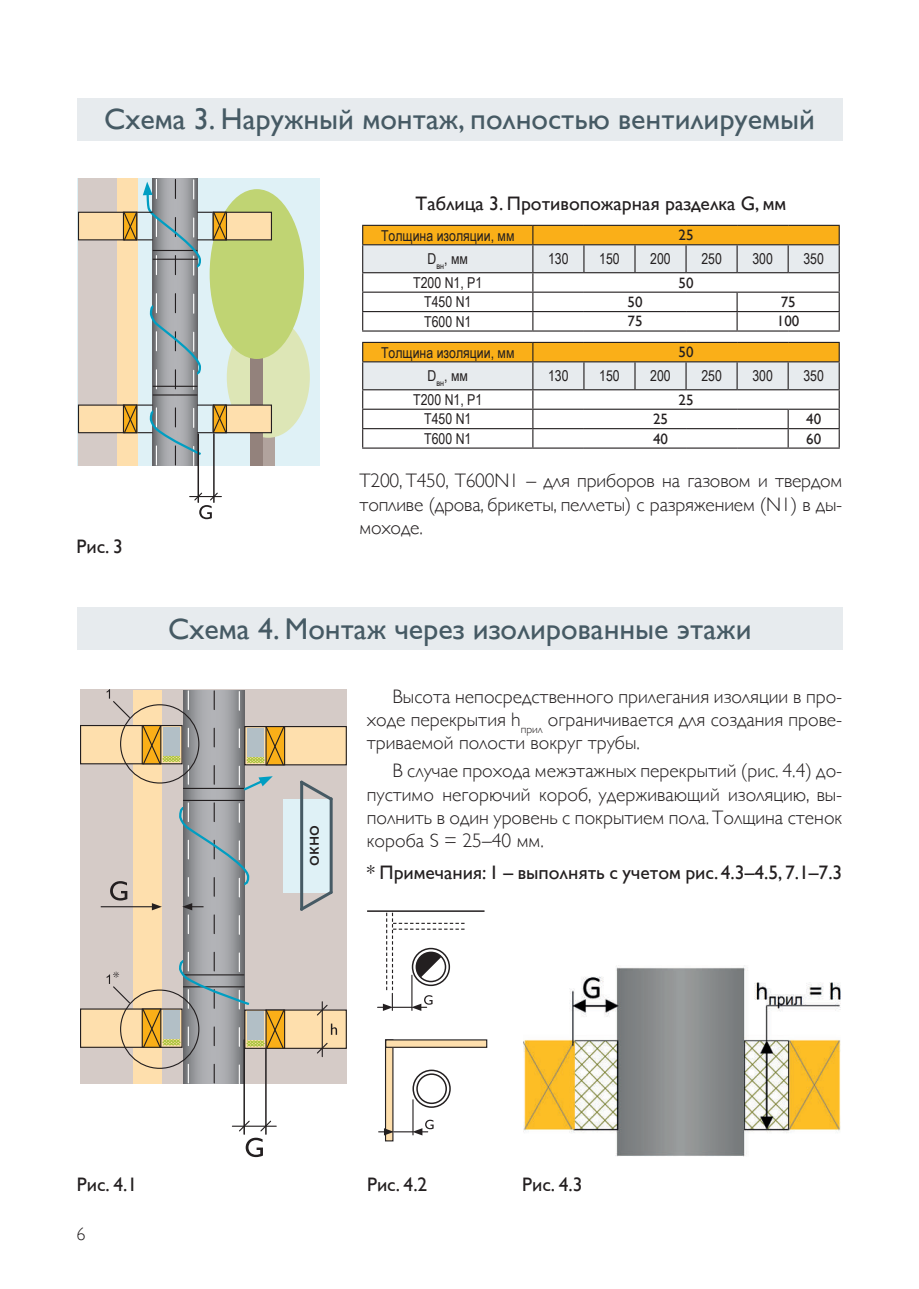
<style>
.page{position:relative;width:919px;height:1289px;background:#fff}
.page>*{position:absolute;margin:0;border:0;box-sizing:border-box;transform-origin:0 0}
.t1{font:30px "Gill Sans";color:#465a64}
.t2{font:300 19.5px/23.4px "Gill Sans";color:#231f20;text-align:justify}
.t3{font:19.5px "Gill Sans";color:#231f20}
.t4{font:300 18px "Gill Sans";color:#231f20}
.t5{font:15px "Arial Narrow";color:#231f20}
.t6{font:15px "Gill Sans";color:#231f20}
</style>
<div class="page">
<div style="left:77px;top:98px;width:765px;height:42px;background:#e7ebee"></div>
<hr style="left:362px;top:330px;width:171px;height:1px;background:#231f20">
<hr style="left:737px;top:330px;width:51px;height:1px;background:#231f20">
<hr style="left:788px;top:330px;width:51px;height:1px;background:#231f20">
<hr style="left:533px;top:330px;width:51px;height:1px;background:#231f20">
<hr style="left:584px;top:330px;width:51px;height:1px;background:#231f20">
<hr style="left:635px;top:330px;width:51px;height:1px;background:#231f20">
<hr style="left:686px;top:330px;width:51px;height:1px;background:#231f20">
<svg style="left:362px;top:225px;width:477px;height:105px"></svg>
<hr style="left:533px;top:311px;width:51px;height:1px;background:#231f20">
<hr style="left:584px;top:311px;width:51px;height:1px;background:#231f20">
<hr style="left:635px;top:311px;width:51px;height:1px;background:#231f20">
<hr style="left:686px;top:311px;width:51px;height:1px;background:#231f20">
<hr style="left:362px;top:447px;width:171px;height:1px;background:#231f20">
<hr style="left:788px;top:447px;width:51px;height:1px;background:#231f20">
<hr style="left:533px;top:447px;width:51px;height:1px;background:#231f20">
<hr style="left:584px;top:447px;width:51px;height:1px;background:#231f20">
<hr style="left:635px;top:447px;width:51px;height:1px;background:#231f20">
<hr style="left:686px;top:447px;width:51px;height:1px;background:#231f20">
<hr style="left:737px;top:447px;width:51px;height:1px;background:#231f20">
<svg style="left:362px;top:342px;width:477px;height:105px"></svg>
<hr style="left:533px;top:408px;width:51px;height:2px;background:#231f20">
<hr style="left:584px;top:408px;width:51px;height:2px;background:#231f20">
<hr style="left:635px;top:408px;width:51px;height:2px;background:#231f20">
<hr style="left:686px;top:408px;width:51px;height:2px;background:#231f20">
<hr style="left:737px;top:408px;width:51px;height:2px;background:#231f20">
<hr style="left:788px;top:408px;width:51px;height:2px;background:#231f20">
<div style="left:78px;top:179px;width:242px;height:287px;background:#dff1f6"></div>
<div style="left:78px;top:179px;width:39px;height:287px;background:#d5cbc7"></div>
<div style="left:262px;top:433px;width:12px;height:33px;background:#b1a39d"></div>
<div style="left:227px;top:316px;width:83px;height:122px;background:#dde6b6;border-radius:50%"></div>
<div style="left:251px;top:355px;width:12px;height:111px;background:#93827c"></div>
<div style="left:210px;top:189px;width:94px;height:170px;background:#c0d473;border-radius:50%"></div>
<div style="left:117px;top:179px;width:20px;height:287px;background:#fedfad"></div>
<div style="left:78px;top:212px;width:59px;height:28px;background:#fedfad"></div>
<div style="left:78px;top:212px;width:59px;height:28px;border:1px solid #231f20"></div>
<div style="left:78px;top:405px;width:59px;height:27px;background:#fedfad"></div>
<div style="left:78px;top:404px;width:59px;height:29px;border:1px solid #231f20"></div>
<div style="left:213px;top:405px;width:58px;height:27px;background:#fedfad"></div>
<div style="left:213px;top:404px;width:59px;height:29px;border:1px solid #231f20"></div>
<div style="left:213px;top:212px;width:58px;height:28px;background:#fedfad"></div>
<div style="left:213px;top:212px;width:59px;height:28px;border:1px solid #231f20"></div>
<svg style="left:122px;top:179px;width:105px;height:286px"></svg>
<hr style="left:197px;top:434px;width:2px;height:68px;background:#231f20">
<hr style="left:213px;top:434px;width:2px;height:68px;background:#231f20">
<hr style="left:190px;top:496px;width:31px;height:1px;background:#231f20">
<svg style="left:193px;top:491px;width:26px;height:28px"></svg>
<img style="left:523px;top:965px;width:318px;height:192px">
<hr style="left:367px;top:910px;width:117px;height:1px;background:#231f20">
<svg style="left:377px;top:912px;width:87px;height:98px"></svg>
<div style="left:385px;top:1039px;width:8px;height:101px;background:#fedfad"></div>
<div style="left:385px;top:1039px;width:8px;height:102px;border:1px solid #231f20"></div>
<svg style="left:386px;top:1039px;width:100px;height:8px"></svg>
<svg style="left:412px;top:1069px;width:39px;height:39px"></svg>
<hr style="left:412px;top:1099px;width:1px;height:35px;background:#231f20">
<svg style="left:378px;top:1119px;width:55px;height:16px"></svg>
<div style="left:80px;top:689px;width:267px;height:395px;background:#d5cbc7"></div>
<div style="left:133px;top:689px;width:28px;height:394px;background:#fedfad"></div>
<hr style="left:243px;top:1039px;width:2px;height:95px;background:#231f20">
<hr style="left:265px;top:1039px;width:1px;height:95px;background:#231f20">
<hr style="left:232px;top:1125px;width:44px;height:1px;background:#231f20">
<svg style="left:238px;top:1119px;width:34px;height:38px"></svg>
<div style="left:81px;top:725px;width:101px;height:38px;background:#fedfad"></div>
<div style="left:80px;top:725px;width:103px;height:39px;border:1px solid #231f20"></div>
<div style="left:81px;top:1009px;width:101px;height:38px;background:#fedfad"></div>
<div style="left:245px;top:726px;width:101px;height:38px;background:#fedfad"></div>
<div style="left:244px;top:726px;width:103px;height:39px;border:1px solid #231f20"></div>
<div style="left:245px;top:1010px;width:101px;height:38px;background:#fedfad"></div>
<div style="left:283px;top:799px;width:46px;height:93px;background:#dff1f6"></div>
<hr style="left:329px;top:798px;width:3px;height:94px;background:#465a64">
<svg style="left:300px;top:780px;width:33px;height:23px"></svg>
<hr style="left:300px;top:782px;width:3px;height:127px;background:#465a64">
<svg style="left:297px;top:888px;width:36px;height:23px"></svg>
<hr style="left:101px;top:906px;width:53px;height:1px;background:#231f20">
<svg style="left:110px;top:881px;width:17px;height:19px"></svg>
<svg style="left:107px;top:689px;width:24px;height:30px"></svg>
<hr style="left:322px;top:1001px;width:1px;height:55px;background:#231f20">
<svg style="left:316px;top:1041px;width:12px;height:13px"></svg>
<svg style="left:316px;top:1003px;width:12px;height:13px"></svg>
<svg style="left:331px;top:1023px;width:6px;height:11px"></svg>
<svg style="left:141px;top:691px;width:144px;height:392px"></svg>
<div style="left:77px;top:607px;width:765px;height:42px;background:#e7ebee"></div>
<svg style="left:107px;top:971px;width:24px;height:33px"></svg>
<h1 class="t1" style="left:104px;top:102px;width:712px">Схема 3. Наружный монтаж, полностью вентилируемый</h1>
<p class="t3" style="left:77px;top:535px;width:48px">Рис. 3</p>
<p class="t3" style="left:415px;top:192px;width:372px">Таблица 3. Противопожарная разделка G, мм</p>
<p class="t5" style="left:381px;top:224px;width:135px">Толщина изоляции, мм</p>
<p class="t6" style="left:678px;top:226px;width:16px">25</p>
<p class="t5" style="left:427px;top:248px;width:42px">D<sub>вн</sub>, мм</p>
<p class="t5" style="left:548px;top:248px;width:22px">130</p>
<p class="t5" style="left:599px;top:248px;width:22px">150</p>
<p class="t5" style="left:650px;top:248px;width:22px">200</p>
<p class="t5" style="left:701px;top:248px;width:22px">250</p>
<p class="t5" style="left:752px;top:248px;width:22px">300</p>
<p class="t5" style="left:803px;top:248px;width:22px">350</p>
<p class="t5" style="left:413px;top:271px;width:71px">T200 N1, Р1</p>
<p class="t6" style="left:678px;top:274px;width:16px">50</p>
<p class="t5" style="left:424px;top:291px;width:49px">T450 N1</p>
<p class="t6" style="left:627px;top:293px;width:16px">50</p>
<p class="t6" style="left:780px;top:293px;width:16px">75</p>
<p class="t5" style="left:424px;top:310px;width:49px">T600 N1</p>
<p class="t6" style="left:627px;top:312px;width:16px">75</p>
<p class="t6" style="left:776px;top:312px;width:24px">100</p>
<p class="t5" style="left:381px;top:341px;width:135px">Толщина изоляции, мм</p>
<p class="t6" style="left:678px;top:343px;width:16px">50</p>
<p class="t5" style="left:427px;top:365px;width:42px">D<sub>вн</sub>, мм</p>
<p class="t5" style="left:548px;top:365px;width:22px">130</p>
<p class="t5" style="left:599px;top:365px;width:22px">150</p>
<p class="t5" style="left:650px;top:365px;width:22px">200</p>
<p class="t5" style="left:701px;top:365px;width:22px">250</p>
<p class="t5" style="left:752px;top:365px;width:22px">300</p>
<p class="t5" style="left:803px;top:365px;width:22px">350</p>
<p class="t5" style="left:413px;top:388px;width:71px">T200 N1, Р1</p>
<p class="t6" style="left:678px;top:391px;width:16px">25</p>
<p class="t5" style="left:424px;top:408px;width:49px">T450 N1</p>
<p class="t6" style="left:653px;top:410px;width:16px">25</p>
<p class="t6" style="left:806px;top:410px;width:16px">40</p>
<p class="t5" style="left:424px;top:427px;width:49px">T600 N1</p>
<p class="t6" style="left:653px;top:429px;width:16px">40</p>
<p class="t6" style="left:806px;top:429px;width:16px">60</p>
<p class="t2" style="left:359px;top:469px;width:484px">T200, T450, Т600N1 – для приборов на газовом и твердом топливе (дрова, брикеты, пеллеты) с разряжением (N1) в ды&shy;моходе.</p>
<h1 class="t1" style="left:168px;top:611px;width:584px">Схема 4. Монтаж через изолированные этажи</h1>
<p class="t3" style="left:301px;top:865px;width:42px;rotate:-90deg">окно</p>
<p class="t2" style="left:367px;top:684px;width:477px;text-indent:26px">Высота непосредственного прилегания изоляции в про&shy;ходе перекрытия h<sub>прил</sub> ограничивается для создания прове&shy;триваемой полости вокруг трубы.</p>
<p class="t2" style="left:367px;top:759px;width:477px;text-indent:26px">В случае прохода межэтажных перекрытий (рис. 4.4) до&shy;пустимо негорючий короб, удерживающий изоляцию, вы&shy;полнить в один уровень с покрытием пола. Толщина стенок короба S = 25–40 мм.</p>
<p class="t3" style="left:367px;top:861px;width:477px">* Примечания: 1 – выполнять с учетом рис. 4.3–4.5, 7.1–7.3</p>
<p class="t3" style="left:77px;top:1172px;width:62px">Рис. 4.1</p>
<p class="t3" style="left:367px;top:1172px;width:62px">Рис. 4.2</p>
<p class="t4" style="left:77px;top:1223px;width:10px">6</p>
<p class="t3" style="left:522px;top:1172px;width:62px">Рис. 4.3</p>
</div>
